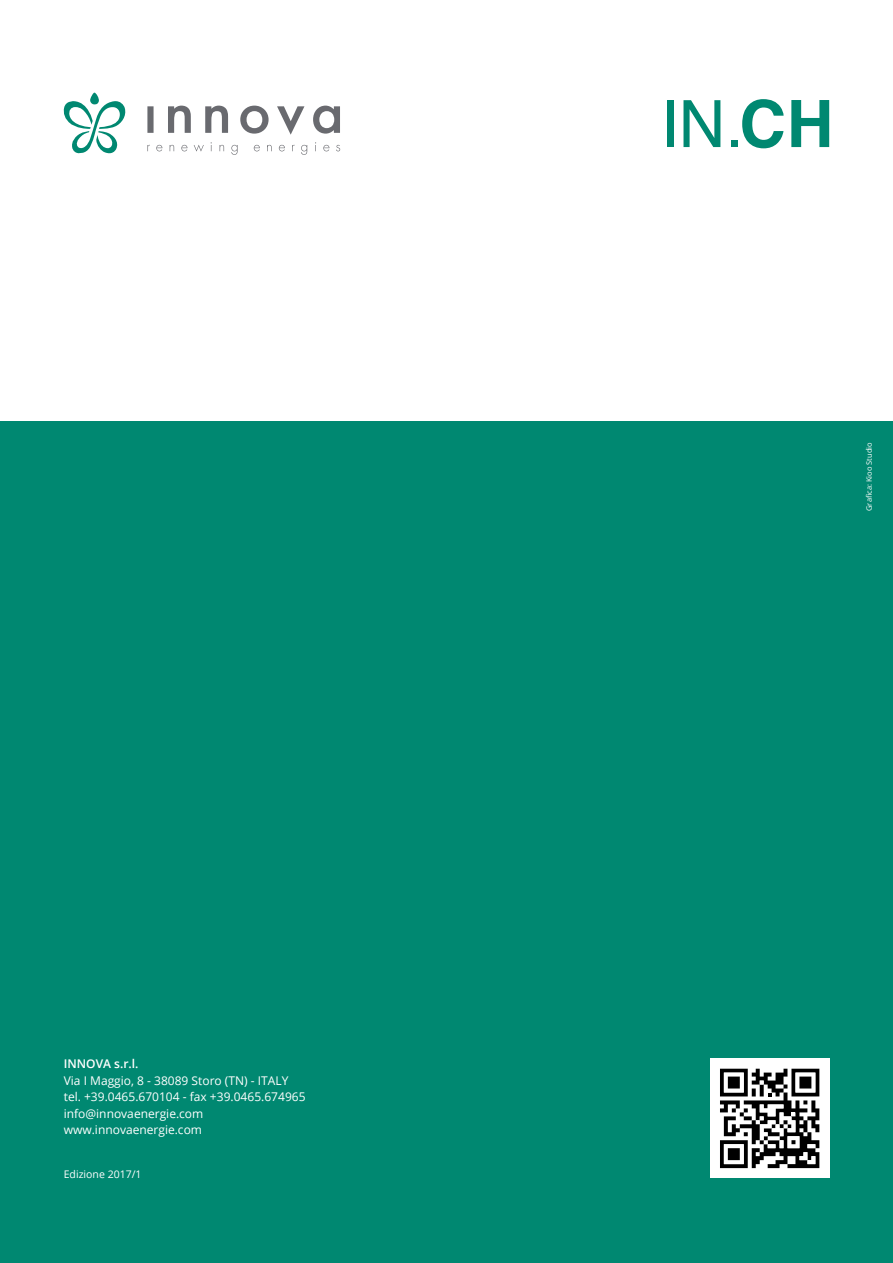
<style>
.page{position:relative;width:893px;height:1263px;background:#fff}
.page>*{position:absolute;margin:0;border:0;box-sizing:border-box;transform-origin:0 0}
.t1{font:12px/16.5px "Open Sans";color:#fff}
.t2{font:600 12px "Open Sans";color:#fff}
.t3{font:10.5px "Open Sans";color:#fff}
.t4{font:7.5px "Open Sans";color:#fff}
</style>
<div class="page">
<div style="left:0;top:421px;width:893px;height:842px;background:#008871"></div>
<svg style="left:147px;top:106px;width:193px;height:29px"></svg>
<svg style="left:147px;top:142px;width:193px;height:13px"></svg>
<svg style="left:63px;top:92px;width:63px;height:62px"></svg>
<div style="left:667px;top:100px;width:6px;height:47px;background:#008871"></div>
<svg style="left:683px;top:100px;width:37px;height:47px"></svg>
<div style="left:731px;top:140px;width:7px;height:7px;background:#008871"></div>
<svg style="left:742px;top:99px;width:42px;height:49px"></svg>
<svg style="left:791px;top:100px;width:38px;height:47px"></svg>
<div style="left:710px;top:1059px;width:119px;height:119px;background:#fff"></div>
<svg style="left:720px;top:1068px;width:99px;height:100px"></svg>
<p class="t2" style="left:64px;top:1055px;width:76px">INNOVA s.r.l.</p>
<p class="t1" style="left:64px;top:1072px;width:243px">Via I Maggio, 8 - 38089 Storo (TN) - ITALY tel. +39.0465.670104 - fax +39.0465.674965 info@innovaenergie.com www.innovaenergie.com</p>
<p class="t3" style="left:64px;top:1167px;width:79px">Edizione 2017/1</p>
<p class="t4" style="left:864px;top:511px;width:70px;rotate:-90deg">Grafica: Kioo Studio</p>
</div>
